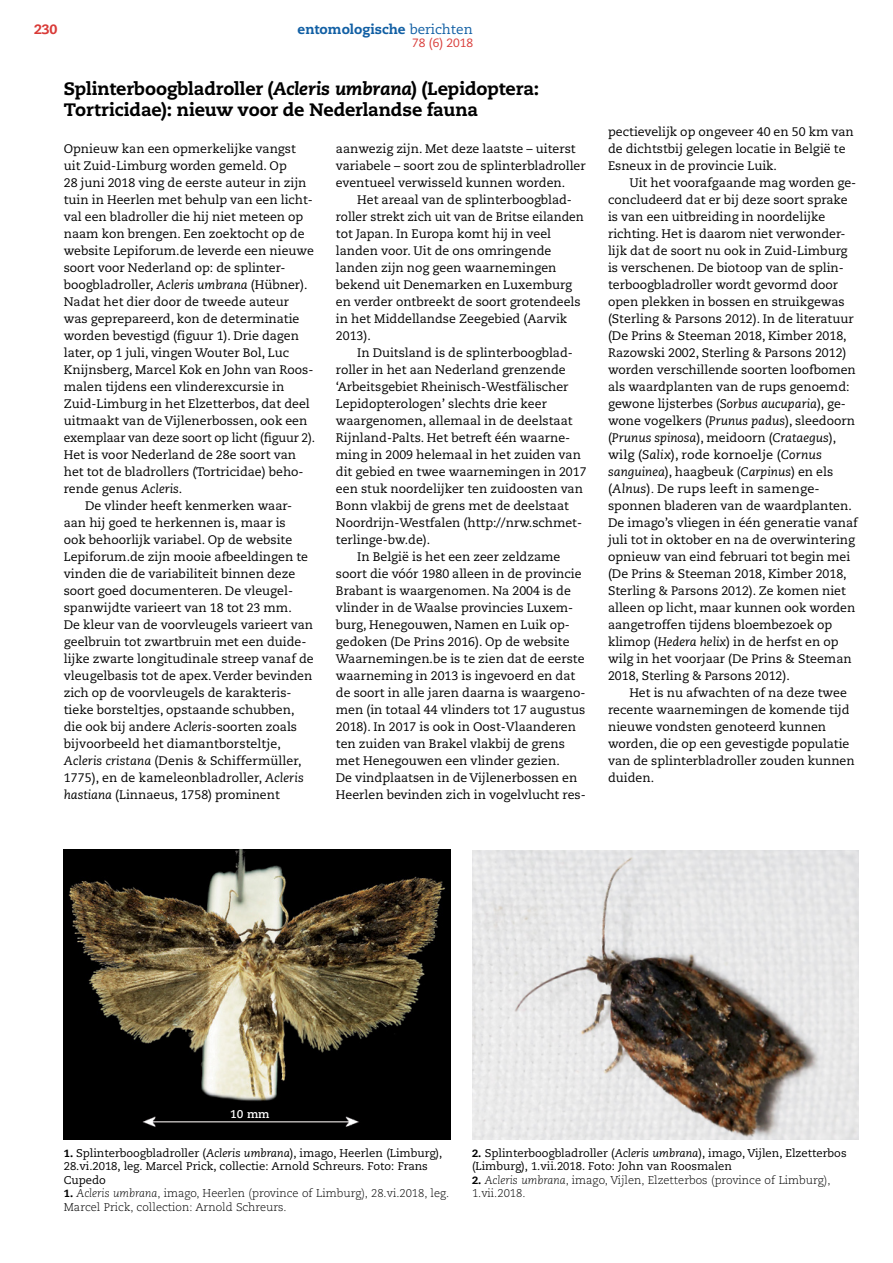
<style>
.page{position:relative;width:893px;height:1263px;background:#fff}
.page>*{position:absolute;margin:0;border:0;box-sizing:border-box;transform-origin:0 0}
.t1{font:800 18px/21px "Caecilia LT Std";letter-spacing:-.01em;color:#000}
.t2{font:800 13.5px "Caecilia LT Std";color:#115fa4}
.t3{font:800 13.5px "Caecilia LT Std";color:#d93a37}
.t4{font:12.3px/17px "Caecilia LT Std";color:#000}
.t5{font:12px "Caecilia LT Std";color:#d93a37}
.t6{font:11.25px/13.5px "Caecilia LT Std";color:#000}
.t7{font:300 11.25px/13.5px "Caecilia LT Std";color:#000}
.t8{font:700 11.25px "Caecilia LT Std";color:#fff}
.s1{font-weight:400}
.s2{font-style:italic}
.s3{font-weight:800;font-size:10.5px}
</style>
<div class="page">
<img style="left:472px;top:850px;width:387px;height:290px">
<img style="left:64px;top:849px;width:387px;height:291px">
<p class="t3" style="left:34px;top:21px;width:25px">230</p>
<p class="t2" style="left:298px;top:21px;width:177px">entomologische <span class="s1">berichten</span></p>
<p class="t5" style="left:412px;top:36px;width:62px">78 (6) 2018</p>
<h1 class="t1" style="left:64px;top:78px;width:477px">Splinterboogbladroller (<span class="s2">Acleris umbrana</span>) (Lepidoptera:<br>Tortricidae): nieuw voor de Nederlandse fauna</h1>
<p class="t4" style="left:64px;top:141px;width:234px">Opnieuw kan een opmerkelijke vangst</p>
<p class="t4" style="left:64px;top:158px;width:225px">uit Zuid-Limburg worden gemeld. Op</p>
<p class="t4" style="left:64px;top:175px;width:244px">28 juni 2018 ving de eerste auteur in zijn</p>
<p class="t4" style="left:64px;top:192px;width:251px">tuin in Heerlen met behulp van een licht-</p>
<p class="t4" style="left:64px;top:209px;width:241px">val een bladroller die hij niet meteen op</p>
<p class="t4" style="left:64px;top:226px;width:242px">naam kon brengen. Een zoektocht op de</p>
<p class="t4" style="left:64px;top:243px;width:252px">website Lepiforum.de leverde een nieuwe</p>
<p class="t4" style="left:64px;top:260px;width:223px">soort voor Nederland op: de splinter-</p>
<p class="t4" style="left:64px;top:277px;width:245px">boogbladroller, <span class="s2">Acleris umbrana</span> (Hübner).</p>
<p class="t4" style="left:64px;top:294px;width:227px">Nadat het dier door de tweede auteur</p>
<p class="t4" style="left:64px;top:311px;width:237px">was geprepareerd, kon de determinatie</p>
<p class="t4" style="left:64px;top:328px;width:237px">worden bevestigd (figuur 1). Drie dagen</p>
<p class="t4" style="left:64px;top:345px;width:227px">later, op 1 juli, vingen Wouter Bol, Luc</p>
<p class="t4" style="left:64px;top:362px;width:251px">Knijnsberg, Marcel Kok en John van Roos-</p>
<p class="t4" style="left:64px;top:379px;width:222px">malen tijdens een vlinderexcursie in</p>
<p class="t4" style="left:64px;top:396px;width:247px">Zuid-Limburg in het Elzetterbos, dat deel</p>
<p class="t4" style="left:64px;top:413px;width:245px">uitmaakt van de Vijlenerbossen, ook een</p>
<p class="t4" style="left:64px;top:430px;width:253px">exemplaar van deze soort op licht (figuur 2).</p>
<p class="t4" style="left:64px;top:447px;width:234px">Het is voor Nederland de 28e soort van</p>
<p class="t4" style="left:64px;top:464px;width:241px">het tot de bladrollers (Tortricidae) beho-</p>
<p class="t4" style="left:64px;top:481px;width:120px">rende genus <span class="s2">Acleris</span>.</p>
<p class="t4" style="left:85px;top:498px;width:209px">De vlinder heeft kenmerken waar-</p>
<p class="t4" style="left:64px;top:515px;width:223px">aan hij goed te herkennen is, maar is</p>
<p class="t4" style="left:64px;top:532px;width:230px">ook behoorlijk variabel. Op de website</p>
<p class="t4" style="left:64px;top:549px;width:246px">Lepiforum.de zijn mooie afbeeldingen te</p>
<p class="t4" style="left:64px;top:566px;width:233px">vinden die de variabiliteit binnen deze</p>
<p class="t4" style="left:64px;top:583px;width:231px">soort goed documenteren. De vleugel-</p>
<p class="t4" style="left:64px;top:600px;width:229px">spanwijdte varieert van 18 tot 23 mm.</p>
<p class="t4" style="left:64px;top:617px;width:251px">De kleur van de voorvleugels varieert van</p>
<p class="t4" style="left:64px;top:634px;width:244px">geelbruin tot zwartbruin met een duide-</p>
<p class="t4" style="left:64px;top:651px;width:251px">lijke zwarte longitudinale streep vanaf de</p>
<p class="t4" style="left:64px;top:668px;width:250px">vleugelbasis tot de apex. Verder bevinden</p>
<p class="t4" style="left:64px;top:685px;width:229px">zich op de voorvleugels de karakteris-</p>
<p class="t4" style="left:64px;top:702px;width:232px">tieke borsteltjes, opstaande schubben,</p>
<p class="t4" style="left:64px;top:719px;width:235px">die ook bij andere <span class="s2">Acleris</span>-soorten zoals</p>
<p class="t4" style="left:64px;top:736px;width:219px">bijvoorbeeld het diamantborsteltje,</p>
<p class="t4" style="left:64px;top:753px;width:239px"><span class="s2">Acleris cristana</span> (Denis &amp; Schiffermüller,</p>
<p class="t4" style="left:64px;top:770px;width:241px">1775), en de kameleonbladroller, <span class="s2">Acleris</span></p>
<p class="t4" style="left:64px;top:787px;width:218px"><span class="s2">hastiana</span> (Linnaeus, 1758) prominent</p>
<p class="t4" style="left:336px;top:140px;width:251px">aanwezig zijn. Met deze laatste – uiterst variabele – soort zou de splinterbladroller eventueel verwisseld kunnen worden.</p>
<p class="t4" style="left:336px;top:191px;width:250px;text-indent:21px">Het areaal van de splinterboogblad&shy;roller strekt zich uit van de Britse eilanden tot Japan. In Europa komt hij in veel landen voor. Uit de ons omringende landen zijn nog geen waarnemingen bekend uit Denemarken en Luxemburg en verder ontbreekt de soort grotendeels in het Middellandse Zeegebied (Aarvik 2013).</p>
<p class="t4" style="left:357px;top:345px;width:217px">In Duitsland is de splinterboogblad-</p>
<p class="t4" style="left:336px;top:362px;width:231px">roller in het aan Nederland grenzende</p>
<p class="t4" style="left:336px;top:379px;width:234px">‘Arbeitsgebiet Rheinisch-Westfälischer</p>
<p class="t4" style="left:336px;top:396px;width:213px">Lepidopterologen’ slechts drie keer</p>
<p class="t4" style="left:336px;top:413px;width:238px">waargenomen, allemaal in de deelstaat</p>
<p class="t4" style="left:336px;top:430px;width:236px">Rijnland-Palts. Het betreft één waarne-</p>
<p class="t4" style="left:336px;top:447px;width:246px">ming in 2009 helemaal in het zuiden van</p>
<p class="t4" style="left:336px;top:464px;width:252px">dit gebied en twee waarnemingen in 2017</p>
<p class="t4" style="left:336px;top:481px;width:249px">een stuk noordelijker ten zuidoosten van</p>
<p class="t4" style="left:336px;top:498px;width:234px">Bonn vlakbij de grens met de deelstaat</p>
<p class="t4" style="left:336px;top:515px;width:248px">Noordrijn-Westfalen (http://nrw.schmet-</p>
<p class="t4" style="left:336px;top:532px;width:96px">terlinge-bw.de).</p>
<p class="t4" style="left:357px;top:549px;width:205px">In België is het een zeer zeldzame</p>
<p class="t4" style="left:336px;top:566px;width:247px">soort die vóór 1980 alleen in de provincie</p>
<p class="t4" style="left:336px;top:583px;width:236px">Brabant is waargenomen. Na 2004 is de</p>
<p class="t4" style="left:336px;top:600px;width:239px">vlinder in de Waalse provincies Luxem-</p>
<p class="t4" style="left:336px;top:617px;width:235px">burg, Henegouwen, Namen en Luik op-</p>
<p class="t4" style="left:336px;top:634px;width:235px">gedoken (De Prins 2016). Op de website</p>
<p class="t4" style="left:336px;top:651px;width:250px">Waarnemingen.be is te zien dat de eerste</p>
<p class="t4" style="left:336px;top:668px;width:241px">waarneming in 2013 is ingevoerd en dat</p>
<p class="t4" style="left:336px;top:685px;width:251px">de soort in alle jaren daarna is waargeno-</p>
<p class="t4" style="left:336px;top:702px;width:251px">men (in totaal 44 vlinders tot 17 augustus</p>
<p class="t4" style="left:336px;top:719px;width:242px">2018). In 2017 is ook in Oost-Vlaanderen</p>
<p class="t4" style="left:336px;top:736px;width:230px">ten zuiden van Brakel vlakbij de grens</p>
<p class="t4" style="left:336px;top:753px;width:225px">met Henegouwen een vlinder gezien.</p>
<p class="t4" style="left:336px;top:770px;width:243px">De vindplaatsen in de Vijlenerbossen en</p>
<p class="t4" style="left:336px;top:787px;width:251px">Heerlen bevinden zich in vogelvlucht res-</p>
<p class="t4" style="left:608px;top:123px;width:247px">pectievelijk op ongeveer 40 en 50 km van de dichtstbij gelegen locatie in België te<br>Esneux in de provincie Luik.</p>
<p class="t4" style="left:608px;top:174px;width:251px;text-indent:21px">Uit het voorafgaande mag worden ge&shy;concludeerd dat er bij deze soort sprake is van een uitbreiding in noordelijke richting. Het is daarom niet verwonder&shy;lijk dat de soort nu ook in Zuid-Limburg is verschenen. De biotoop van de splin&shy;terboogbladroller wordt gevormd door open plekken in bossen en struikgewas (Sterling &amp; Parsons 2012). In de literatuur (De Prins &amp; Steeman 2018, Kimber 2018, Razowski 2002, Sterling &amp; Parsons 2012) worden verschillende soorten loofbomen als waardplanten van de rups genoemd: gewone lijsterbes (<span class="s2">Sorbus aucuparia</span>), ge&shy;wone vogelkers (<span class="s2">Prunus padus</span>), sleedoorn (<span class="s2">Prunus spinosa</span>), meidoorn (<span class="s2">Crataegus</span>), wilg (<span class="s2">Salix</span>), rode kornoelje (<span class="s2">Cornus sanguinea</span>), haagbeuk (<span class="s2">Carpinus</span>) en els (<span class="s2">Alnus</span>)<span class="s2">.</span> De rups leeft in samenge&shy;sponnen bladeren van de waardplanten.<br>De imago’s vliegen in één generatie vanaf juli tot in oktober en na de overwintering opnieuw van eind februari tot begin mei (De Prins &amp; Steeman 2018, Kimber 2018, Sterling &amp; Parsons 2012). Ze komen niet alleen op licht, maar kunnen ook worden aangetroffen tijdens bloembezoek op klimop (<span class="s2">Hedera helix</span>) in de herfst en op wilg in het voorjaar (De Prins &amp; Steeman 2018, Sterling &amp; Parsons 2012).</p>
<p class="t4" style="left:608px;top:685px;width:248px;text-indent:21px">Het is nu afwachten of na deze twee recente waarnemingen de komende tijd nieuwe vondsten genoteerd kunnen worden, die op een gevestigde populatie van de splinterbladroller zouden kunnen duiden.</p>
<p class="t8" style="left:230px;top:1108px;width:41px">10 mm</p>
<p class="t6" style="left:64px;top:1146px;width:380px"><span class="s3">1.</span> Splinterboogbladroller (<span class="s2">Acleris umbrana</span>), imago, Heerlen (Limburg),<br>28.vi.2018, leg. Marcel Prick, collectie: Arnold Schreurs. Foto: Frans<br>Cupedo</p>
<p class="t7" style="left:64px;top:1187px;width:387px"><span class="s3">1.</span> <span class="s2">Acleris umbrana</span>, imago, Heerlen (province of Limburg), 28.vi.2018, leg.<br>Marcel Prick, collection: Arnold Schreurs.</p>
<p class="t6" style="left:472px;top:1146px;width:376px"><span class="s3">2.</span> Splinterboogbladroller (<span class="s2">Acleris umbrana</span>), imago, Vijlen, Elzetterbos (Limburg), 1.vii.2018. Foto: John van Roosmalen</p>
<p class="t7" style="left:472px;top:1173px;width:360px"><span class="s3">2.</span> <span class="s2">Acleris umbrana</span>, imago, Vijlen, Elzetterbos (province of Limburg),<br>1.vii.2018.</p>
</div>
